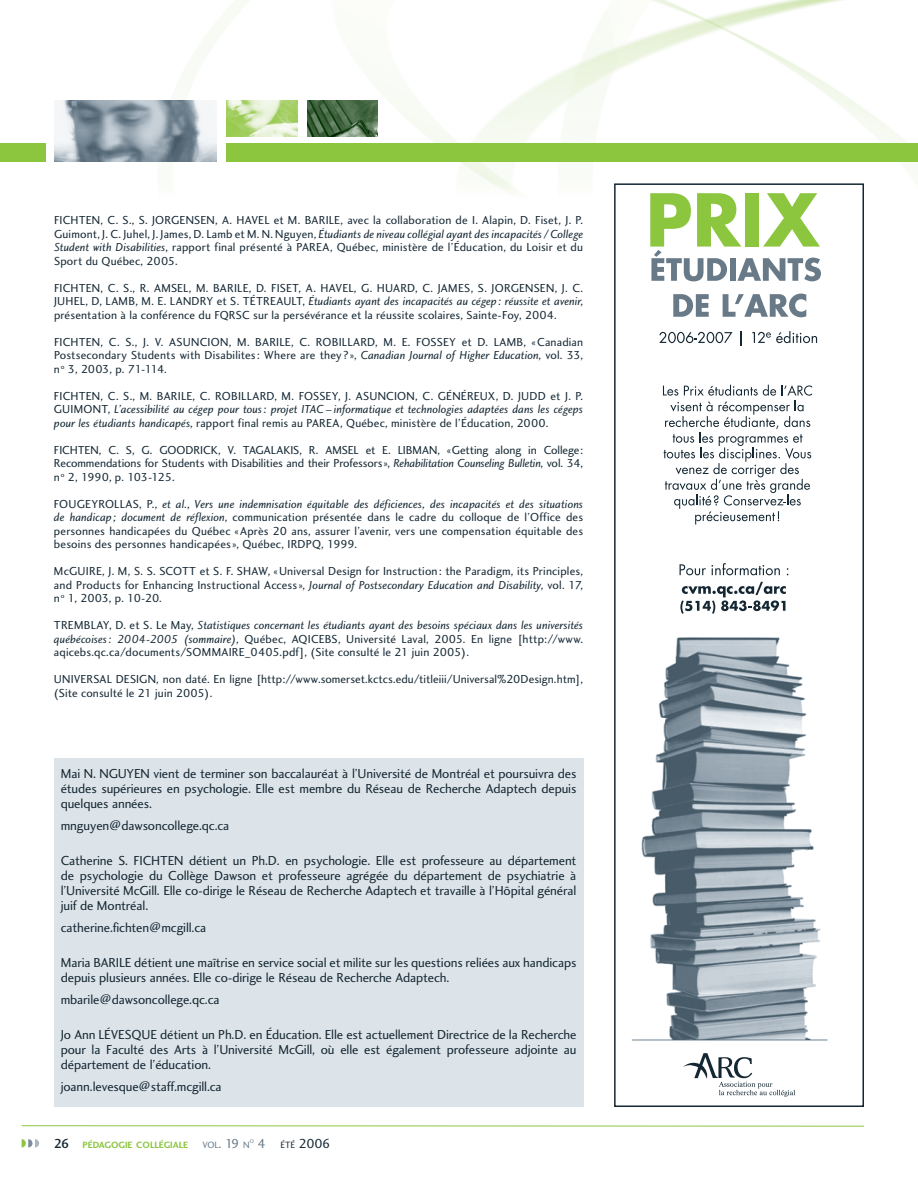
<style>
.page{position:relative;width:918px;height:1188px;background:#fff}
.page>*{position:absolute;margin:0;border:0;box-sizing:border-box;transform-origin:0 0}
.t1{font:13.5px/15px "Charlotte Sans Book Plain";letter-spacing:-.01em;color:#142733;text-align:justify}
.t2{font:12px/13.5px "Charlotte Sans Book Plain";letter-spacing:.015em;color:#142733;text-align:justify}
.t3{font:12px "Charlotte Sans Book Italic Plain";color:#142733}
.t4{font:9.45px "Charlotte Sans Bold Plain";color:#8cc63f}
.t5{font:9.45px "Charlotte Sans Book Plain";color:#687a88}
.t6{font:5.55px "Charlotte Sans Book Plain";color:#687a88}
.s1{font-family:"Charlotte Sans Book Plain"}
.s2{font-family:"Charlotte Sans Book Italic Plain"}
.s3{font-family:"Charlotte Sans Medium Plain";font-size:13.5px;color:#142733}
.s4{font-size:13.5px}
.s5{color:#687a88}
.s6{font-size:9.45px}
</style>
<div class="page">
<div style="left:54px;top:758px;width:529px;height:349px;background:#dde4e9"></div>
<img style="left:0;top:0;width:918px;height:193px">
<hr style="left:22px;top:1125px;width:842px;height:2px;background:#8cc63f">
<img style="left:55px;top:101px;width:162px;height:61px">
<img style="left:307px;top:101px;width:71px;height:36px">
<img style="left:227px;top:101px;width:70px;height:36px">
<div style="left:227px;top:144px;width:691px;height:18px;background:#8cc63f"></div>
<div style="left:0;top:144px;width:46px;height:18px;background:#8cc63f"></div>
<svg style="left:22px;top:1139px;width:17px;height:9px"></svg>
<svg style="left:650px;top:193px;width:171px;height:88px"></svg>
<svg style="left:673px;top:294px;width:36px;height:23px"></svg>
<svg style="left:723px;top:294px;width:83px;height:23px"></svg>
<svg style="left:683px;top:1053px;width:112px;height:44px"></svg>
<svg style="left:680px;top:563px;width:100px;height:12px"></svg>
<svg style="left:680px;top:582px;width:106px;height:32px"></svg>
<svg style="left:659px;top:332px;width:74px;height:11px"></svg>
<svg style="left:741px;top:332px;width:1px;height:14px"></svg>
<svg style="left:752px;top:331px;width:65px;height:12px"></svg>
<svg style="left:663px;top:385px;width:149px;height:140px"></svg>
<div style="left:614px;top:183px;width:250px;height:924px;border:2px solid #142733"></div>
<img style="left:631px;top:637px;width:197px;height:404px">
<p class="t2" style="left:54px;top:214px;width:531px">FICHTEN, C. S., S. JORGENSEN, A. HAVEL et M. BARILE, avec la collaboration de I. Alapin, D. Fiset, J. P.</p>
<p class="t3" style="left:54px;top:229px;width:531px"><span class="s1">Guimont, J. C. Juhel, J. James, D. Lamb et M. N. Nguyen,</span> Étudiants de niveau collégial ayant des incapacités / College</p>
<p class="t2" style="left:54px;top:241px;width:531px"><span class="s2">Student with Disabilities</span>, rapport final présenté à PAREA, Québec, ministère de l’Éducation, du Loisir et du<br>Sport du Québec, 2005.</p>
<p class="t2" style="left:54px;top:282px;width:531px">FICHTEN, C. S., R. AMSEL, M. BARILE, D. FISET, A. HAVEL, G. HUARD, C. JAMES, S. JORGENSEN, J. C.</p>
<p class="t3" style="left:54px;top:296px;width:531px"><span class="s1">JUHEL, D, LAMB, M. E. LANDRY et S. TÉTREAULT,</span> Étudiants ayant des incapacités au cégep : réussite et avenir<span class="s1">,</span></p>
<p class="t2" style="left:54px;top:309px;width:504px">présentation à la conférence du FQRSC sur la persévérance et la réussite scolaires, Sainte-Foy, 2004.</p>
<p class="t2" style="left:54px;top:336px;width:531px">FICHTEN, C. S., J. V. ASUNCION, M. BARILE, C. ROBILLARD, M. E. FOSSEY et D. LAMB, « Canadian Postsecondary Students with Disabilites : Where are they ? », <span class="s2">Canadian Journal of Higher Education</span>, vol. 33, n <sup>o</sup> 3, 2003, p. 71-114.</p>
<p class="t2" style="left:54px;top:390px;width:531px">FICHTEN, C. S., M. BARILE, C. ROBILLARD, M. FOSSEY, J. ASUNCION, C. GÉNÉREUX, D. JUDD et J. P.</p>
<p class="t3" style="left:54px;top:404px;width:531px"><span class="s1">GUIMONT,</span> L’acessibilité au cégep pour tous : projet ITAC – informatique et technologies adaptées dans les cégeps</p>
<p class="t2" style="left:54px;top:417px;width:496px"><span class="s2">pour les étudiants handicapés</span>, rapport final remis au PAREA, Québec, ministère de l’Éducation, 2000.</p>
<p class="t2" style="left:54px;top:444px;width:531px">FICHTEN, C. S, G. GOODRICK, V. TAGALAKIS, R. AMSEL et E. LIBMAN, « Getting along in College :<br>Recommendations for Students with Disabilities and their Professors », <span class="s2">Rehabilitation Counseling Bulletin</span>, vol. 34, n <sup>o</sup> 2, 1990, p. 103-125.</p>
<p class="t3" style="left:54px;top:499px;width:531px"><span class="s1">FOUGEYROLLAS, P.,</span> et al<span class="s1">.,</span> Vers une indemnisation équitable des déficiences, des incapacités et des situations</p>
<p class="t2" style="left:54px;top:511px;width:531px"><span class="s2">de handicap ; document de réflexion</span>, communication présentée dans le cadre du colloque de l’Office des personnes handicapées du Québec « Après 20 ans, assurer l’avenir, vers une compensation équitable des besoins des personnes handicapées », Québec, IRDPQ, 1999.</p>
<p class="t2" style="left:54px;top:565px;width:531px">McGUIRE, J. M, S. S. SCOTT et S. F. SHAW, « Universal Design for Instruction : the Paradigm, its Principles, and Products for Enhancing Instructional Access », <span class="s2">Journal of Postsecondary Education and Disability</span>, vol. 17, n <sup>o</sup> 1, 2003, p. 10-20.</p>
<p class="t3" style="left:54px;top:620px;width:531px"><span class="s1">TREMBLAY, D. et S. Le May,</span> Statistiques concernant les étudiants ayant des besoins spéciaux dans les universités</p>
<p class="t2" style="left:54px;top:633px;width:531px"><span class="s2">québécoises : 2004-2005 (sommaire)</span>, Québec, AQICEBS, Université Laval, 2005. En ligne [http://www. aqicebs.qc.ca/documents/SOMMAIRE_0405.pdf], (Site consulté le 21 juin 2005).</p>
<p class="t2" style="left:54px;top:673px;width:531px">UNIVERSAL DESIGN, non daté. En ligne [http://www.somerset.kctcs.edu/titleiii/Universal%20Design.htm], (Site consulté le 21 juin 2005).</p>
<p class="t1" style="left:61px;top:767px;width:517px">Mai N. NGUYEN vient de terminer son baccalauréat à l’Université de Montréal et poursuivra des études supérieures en psychologie. Elle est membre du Réseau de Recherche Adaptech depuis quelques années.</p>
<p class="t1" style="left:61px;top:819px;width:170px">mnguyen@dawsoncollege.qc.ca</p>
<p class="t1" style="left:61px;top:854px;width:517px">Catherine S. FICHTEN détient un Ph.D. en psychologie. Elle est professeure au département de psychologie du Collège Dawson et professeure agrégée du département de psychiatrie à l’Université McGill. Elle co-dirige le Réseau de Recherche Adaptech et travaille à l’Hôpital général juif de Montréal.</p>
<p class="t1" style="left:61px;top:921px;width:147px">catherine.fichten@mcgill.ca</p>
<p class="t1" style="left:61px;top:956px;width:517px">Maria BARILE détient une maîtrise en service social et milite sur les questions reliées aux handicaps depuis plusieurs années. Elle co-dirige le Réseau de Recherche Adaptech.</p>
<p class="t1" style="left:61px;top:993px;width:160px">mbarile@dawsoncollege.qc.ca</p>
<p class="t1" style="left:61px;top:1028px;width:517px">Jo Ann LÉVESQUE détient un Ph.D. en Éducation. Elle est actuellement Directrice de la Recherche pour la Faculté des Arts à l’Université McGill, où elle est également professeure adjointe au département de l’éducation.</p>
<p class="t1" style="left:61px;top:1080px;width:163px">joann.levesque@staff.mcgill.ca</p>
<p class="t4" style="left:54px;top:1141px;width:136px"><span class="s3">26</span> PÉDAGOGIE COLLÉGIALE</p>
<p class="t5" style="left:202px;top:1141px;width:49px">VOL<span class="s4">. 19</span> N</p>
<p class="t6" style="left:250px;top:1139px;width:6px">O</p>
<p class="t1" style="left:258px;top:1137px;width:74px"><span class="s5">4</span> <span class="s6">ÉTÉ</span> 2006</p>
</div>
